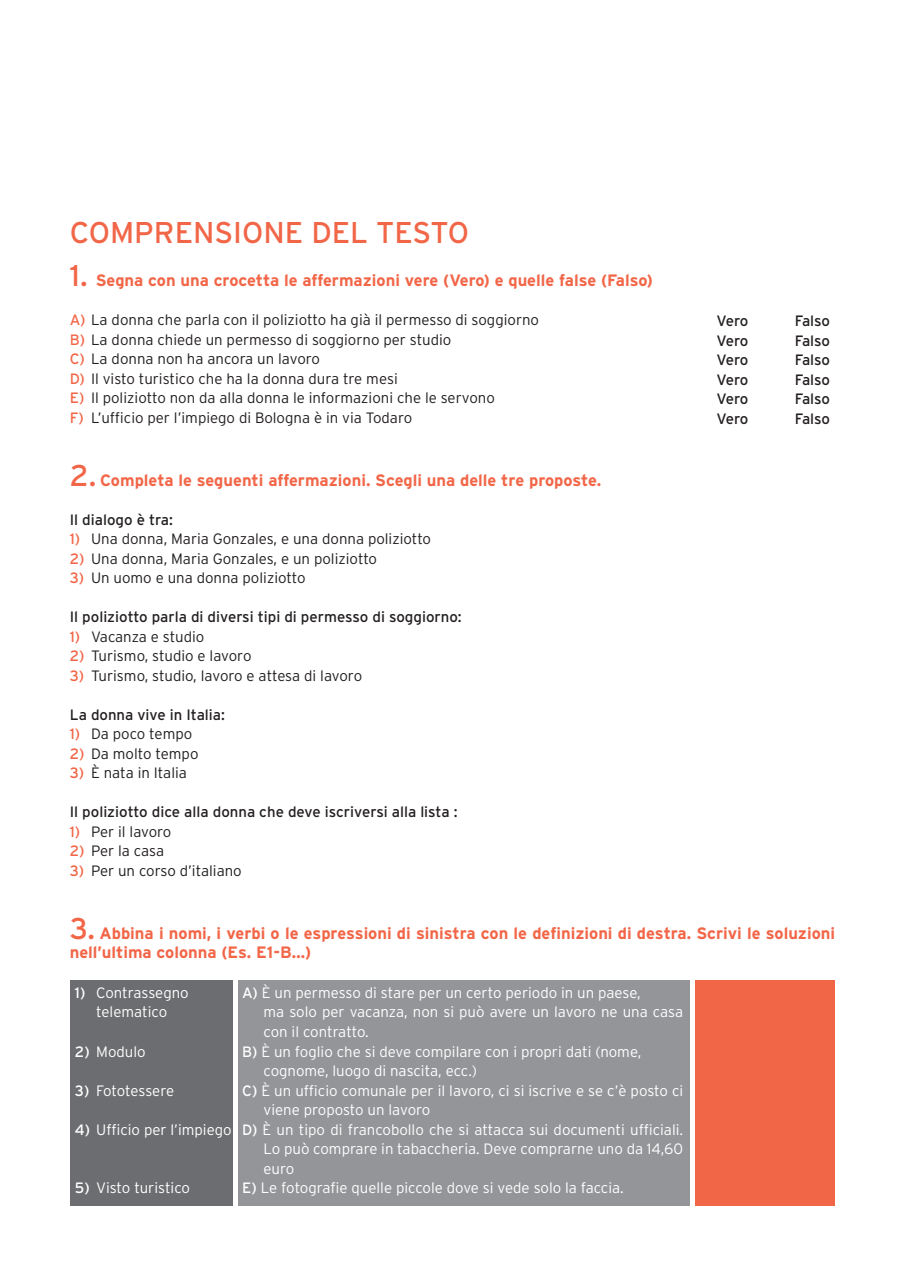
<style>
.page{position:relative;width:905px;height:1275px;background:#fff}
.page>*{position:absolute;margin:0;border:0;box-sizing:border-box;transform-origin:0 0}
.t1{font:30px "Interstate";color:#f26648}
.t2{font:700 16.5px/19.5px "Interstate";color:#f26648}
.t3{font:300 15px/19.5px "Interstate";color:#231f20}
.t4{font:300 15px/19.5px "Interstate";color:#fff;text-align:center}
.t5{font:15px "Interstate";color:#231f20}
.s1{font-weight:400;font-size:30px}
.s2{font-weight:400;color:#f26648}
.s3{font-weight:400}
</style>
<div class="page">
<div style="left:238px;top:980px;width:452px;height:225px;background:#939598"></div>
<div style="left:70px;top:980px;width:163px;height:225px;background:#6c6d70"></div>
<div style="left:696px;top:980px;width:139px;height:225px;background:#f26648"></div>
<h1 class="t1" style="left:70px;top:215px;width:401px">COMPRENSIONE DEL TESTO</h1>
<p class="t2" style="left:70px;top:271px;width:585px"><span class="s1">1.</span> Segna con una crocetta le affermazioni vere (Vero) e quelle false (Falso)</p>
<p class="t3" style="left:70px;top:310px;width:471px"><span class="s2">A)</span> La donna che parla con il poliziotto ha già il permesso di soggiorno <span class="s2">B)</span> La donna chiede un permesso di soggiorno per studio<br><span class="s2">C)</span> La donna non ha ancora un lavoro<br><span class="s2">D)</span> Il visto turistico che ha la donna dura tre mesi<br><span class="s2">E)</span> Il poliziotto non da alla donna le informazioni che le servono<br><span class="s2">F)</span> L’ufficio per l’impiego di Bologna è in via Todaro</p>
<p class="t2" style="left:70px;top:470px;width:533px"><span class="s1">2.</span> Completa le seguenti affermazioni. Scegli una delle tre proposte.</p>
<p class="t5" style="left:70px;top:511px;width:105px">Il dialogo è tra:</p>
<p class="t3" style="left:70px;top:529px;width:363px"><span class="s2">1)</span> Una donna, Maria Gonzales, e una donna poliziotto</p>
<p class="t3" style="left:70px;top:549px;width:309px"><span class="s2">2)</span> Una donna, Maria Gonzales, e un poliziotto</p>
<p class="t3" style="left:70px;top:568px;width:237px"><span class="s2">3)</span> Un uomo e una donna poliziotto</p>
<p class="t5" style="left:70px;top:609px;width:393px">Il poliziotto parla di diversi tipi di permesso di soggiorno:</p>
<p class="t3" style="left:70px;top:627px;width:136px"><span class="s2">1)</span> Vacanza e studio</p>
<p class="t3" style="left:70px;top:646px;width:183px"><span class="s2">2)</span> Turismo, studio e lavoro</p>
<p class="t3" style="left:70px;top:666px;width:294px"><span class="s2">3)</span> Turismo, studio, lavoro e attesa di lavoro</p>
<p class="t5" style="left:70px;top:706px;width:157px">La donna vive in Italia:</p>
<p class="t3" style="left:70px;top:724px;width:124px"><span class="s2">1)</span> Da poco tempo</p>
<p class="t3" style="left:70px;top:744px;width:130px"><span class="s2">2)</span> Da molto tempo</p>
<p class="t3" style="left:70px;top:763px;width:119px"><span class="s2">3)</span> È nata in Italia</p>
<p class="t5" style="left:70px;top:804px;width:389px">Il poliziotto dice alla donna che deve iscriversi alla lista :</p>
<p class="t3" style="left:70px;top:822px;width:103px"><span class="s2">1)</span> Per il lavoro</p>
<p class="t3" style="left:70px;top:841px;width:96px"><span class="s2">2)</span> Per la casa</p>
<p class="t3" style="left:70px;top:861px;width:173px"><span class="s2">3)</span> Per un corso d’italiano</p>
<p class="t5" style="left:716px;top:313px;width:33px">Vero</p>
<p class="t5" style="left:795px;top:313px;width:37px">Falso</p>
<p class="t5" style="left:716px;top:332px;width:33px">Vero</p>
<p class="t5" style="left:795px;top:332px;width:37px">Falso</p>
<p class="t5" style="left:716px;top:352px;width:33px">Vero</p>
<p class="t5" style="left:795px;top:352px;width:37px">Falso</p>
<p class="t5" style="left:716px;top:371px;width:33px">Vero</p>
<p class="t5" style="left:795px;top:371px;width:37px">Falso</p>
<p class="t5" style="left:716px;top:391px;width:33px">Vero</p>
<p class="t5" style="left:795px;top:391px;width:37px">Falso</p>
<p class="t5" style="left:716px;top:410px;width:33px">Vero</p>
<p class="t5" style="left:795px;top:410px;width:37px">Falso</p>
<p class="t2" style="left:70px;top:923px;width:767px"><span class="s1">3.</span> Abbina i nomi, i verbi o le espressioni di sinistra con le definizioni di destra. Scrivi le soluzioni nell’ultima colonna (Es. E1-B…)</p>
<p class="t4" style="left:75px;top:983px;width:115px"><span class="s3">1)</span> Contrassegno telematico</p>
<p class="t4" style="left:75px;top:1041px;width:72px"><span class="s3">2)</span> Modulo</p>
<p class="t4" style="left:75px;top:1080px;width:101px"><span class="s3">3)</span> Fototessere</p>
<p class="t4" style="left:75px;top:1119px;width:158px"><span class="s3">4)</span> Ufficio per l’impiego</p>
<p class="t4" style="left:75px;top:1178px;width:117px"><span class="s3">5)</span> Visto turistico</p>
<p class="t4" style="left:242px;top:983px;width:400px"><span class="s3">A)</span> È un permesso di stare per un certo periodo in un paese,</p>
<p class="t4" style="left:263px;top:1002px;width:421px">ma solo per vacanza, non si può avere un lavoro ne una casa</p>
<p class="t4" style="left:263px;top:1022px;width:107px">con il contratto.</p>
<p class="t4" style="left:242px;top:1041px;width:401px"><span class="s3">B)</span> È un foglio che si deve compilare con i propri dati (nome,</p>
<p class="t4" style="left:263px;top:1061px;width:215px">cognome, luogo di nascita, ecc.)</p>
<p class="t4" style="left:242px;top:1080px;width:442px"><span class="s3">C)</span> È un ufficio comunale per il lavoro, ci si iscrive e se c’è posto ci</p>
<p class="t4" style="left:263px;top:1100px;width:168px">viene proposto un lavoro</p>
<p class="t4" style="left:242px;top:1119px;width:442px"><span class="s3">D)</span> È un tipo di francobollo che si attacca sui documenti ufficiali.</p>
<p class="t4" style="left:263px;top:1139px;width:421px">Lo può comprare in tabaccheria. Deve comprarne uno da 14,60</p>
<p class="t4" style="left:263px;top:1158px;width:32px">euro</p>
<p class="t4" style="left:242px;top:1178px;width:383px"><span class="s3">E)</span> Le fotografie quelle piccole dove si vede solo la faccia.</p>
</div>
